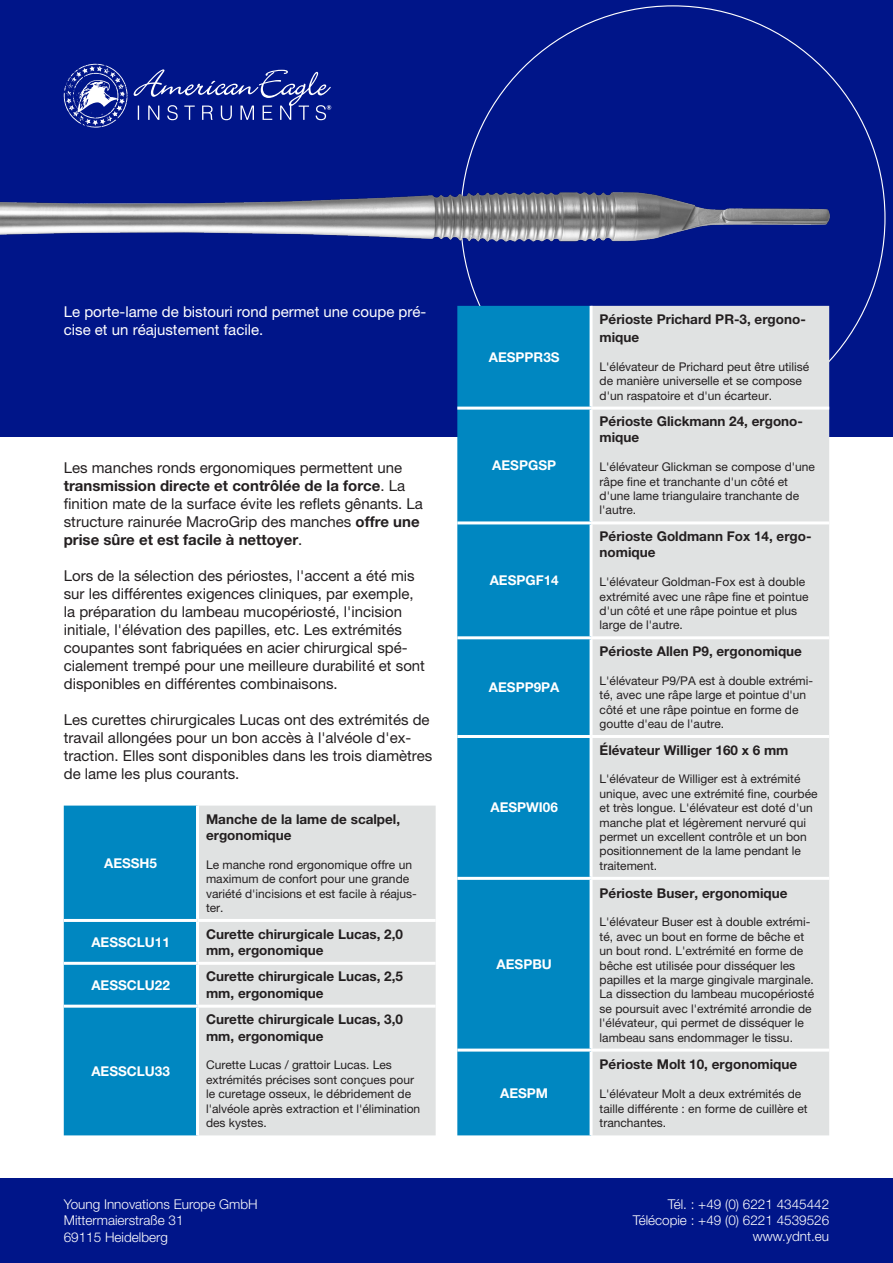
<style>
.page{position:relative;width:893px;height:1263px;background:#fff}
.page>*{position:absolute;margin:0;border:0;box-sizing:border-box;transform-origin:0 0}
.t1{font:15px/18px "Helvetica Neue LT Pro";color:#231f20}
.t2{font:15px/18px "Helvetica Neue LT Pro";color:#fff}
.t3{font:700 13.5px/16.2px "Helvetica Neue LT Pro";color:#231f20}
.t4{font:300 13.5px/16.2px "Helvetica Neue LT Pro";color:#fff}
.t5{font:700 13.5px "Helvetica Neue LT Pro";color:#fff}
.t6{font:12px/14.4px "Helvetica Neue LT Pro";color:#231f20}
.s1{font-weight:700}
</style>
<div class="page">
<img style="left:0;top:0;width:893px;height:437px">
<div style="left:0;top:1178px;width:893px;height:85px;background:#001589"></div>
<svg style="left:64px;top:64px;width:267px;height:64px;background:#25379a"></svg>
<div style="left:457px;top:306px;width:133px;height:829px;background:#0087c1"></div>
<div style="left:593px;top:306px;width:236px;height:829px;background:#e0e2e2"></div>
<hr style="left:590px;top:306px;width:3px;height:101px;background:#fff">
<hr style="left:457px;top:407px;width:134px;height:3px;background:#fff">
<hr style="left:591px;top:407px;width:238px;height:3px;background:#fff">
<hr style="left:590px;top:410px;width:3px;height:111px;background:#fff">
<hr style="left:457px;top:521px;width:134px;height:3px;background:#fff">
<hr style="left:591px;top:521px;width:238px;height:3px;background:#fff">
<hr style="left:457px;top:636px;width:134px;height:3px;background:#fff">
<hr style="left:591px;top:636px;width:238px;height:3px;background:#fff">
<hr style="left:457px;top:735px;width:134px;height:3px;background:#fff">
<hr style="left:591px;top:735px;width:238px;height:3px;background:#fff">
<hr style="left:457px;top:877px;width:134px;height:3px;background:#fff">
<hr style="left:591px;top:877px;width:238px;height:3px;background:#fff">
<hr style="left:457px;top:1048px;width:134px;height:3px;background:#fff">
<hr style="left:591px;top:1048px;width:238px;height:3px;background:#fff">
<div style="left:64px;top:805px;width:132px;height:330px;background:#0087c1"></div>
<div style="left:199px;top:805px;width:237px;height:330px;background:#e0e2e2"></div>
<hr style="left:64px;top:962px;width:134px;height:3px;background:#fff">
<hr style="left:198px;top:962px;width:238px;height:3px;background:#fff">
<hr style="left:64px;top:1005px;width:134px;height:3px;background:#fff">
<hr style="left:198px;top:1005px;width:238px;height:3px;background:#fff">
<hr style="left:64px;top:919px;width:134px;height:3px;background:#fff">
<hr style="left:198px;top:919px;width:238px;height:3px;background:#fff">
<p class="t2" style="left:64px;top:302px;width:364px">Le porte-lame de bistouri rond permet une coupe pré&shy;cise et un réajustement facile.</p>
<p class="t1" style="left:64px;top:459px;width:361px">Les manches ronds ergonomiques permettent une <span class="s1">transmission directe et contrôlée de la force</span>. La finition mate de la surface évite les reflets gênants. La structure rainurée MacroGrip des manches <span class="s1">offre une prise sûre et est facile à nettoyer</span>.</p>
<p class="t1" style="left:64px;top:567px;width:363px">Lors de la sélection des périostes, l'accent a été mis sur les différentes exigences cliniques, par exemple, la préparation du lambeau mucopériosté, l'incision initiale, l'élévation des papilles, etc. Les extrémités coupantes sont fabriquées en acier chirurgical spé&shy;cialement trempé pour une meilleure durabilité et sont disponibles en différentes combinaisons.</p>
<p class="t1" style="left:64px;top:711px;width:370px">Les curettes chirurgicales Lucas ont des extrémités de travail allongées pour un bon accès à l'alvéole d'ex&shy;traction. Elles sont disponibles dans les trois diamètres de lame les plus courants.</p>
<p class="t5" style="left:104px;top:855px;width:55px">AESSH5</p>
<p class="t3" style="left:206px;top:810px;width:196px">Manche de la lame de scalpel, ergonomique</p>
<p class="t6" style="left:206px;top:857px;width:212px">Le manche rond ergonomique offre un maximum de confort pour une grande variété d'incisions et est facile à réajus&shy;ter.</p>
<p class="t5" style="left:91px;top:933px;width:80px">AESSCLU11</p>
<p class="t3" style="left:206px;top:925px;width:199px">Curette chirurgicale Lucas, 2,0 mm, ergonomique</p>
<p class="t5" style="left:91px;top:976px;width:80px">AESSCLU22</p>
<p class="t3" style="left:206px;top:968px;width:199px">Curette chirurgicale Lucas, 2,5 mm, ergonomique</p>
<p class="t5" style="left:91px;top:1062px;width:80px">AESSCLU33</p>
<p class="t3" style="left:206px;top:1011px;width:199px">Curette chirurgicale Lucas, 3,0 mm, ergonomique</p>
<p class="t6" style="left:206px;top:1058px;width:216px">Curette Lucas / grattoir Lucas. Les extrémités précises sont conçues pour le curetage osseux, le débridement de l'alvéole après extraction et l'élimination des kystes.</p>
<p class="t5" style="left:489px;top:349px;width:72px">AESPPR3S</p>
<p class="t5" style="left:492px;top:457px;width:65px">AESPGSP</p>
<p class="t5" style="left:490px;top:572px;width:71px">AESPGF14</p>
<p class="t5" style="left:489px;top:679px;width:72px">AESPP9PA</p>
<p class="t5" style="left:490px;top:799px;width:69px">AESPWI06</p>
<p class="t5" style="left:497px;top:956px;width:57px">AESPBU</p>
<p class="t5" style="left:500px;top:1084px;width:50px">AESPM</p>
<p class="t3" style="left:600px;top:310px;width:208px;line-height:18px">Périoste Prichard PR-3, ergono&shy;mique</p>
<p class="t6" style="left:600px;top:359px;width:211px">L'élévateur de Prichard peut être utilisé de manière universelle et se compose d'un raspatoire et d'un écarteur.</p>
<p class="t3" style="left:600px;top:413px;width:205px">Périoste Glickmann 24, ergono&shy;mique</p>
<p class="t6" style="left:600px;top:460px;width:217px">L'élévateur Glickman se compose d'une râpe fine et tranchante d'un côté et d'une lame triangulaire tranchante de l'autre.</p>
<p class="t3" style="left:600px;top:528px;width:213px">Périoste Goldmann Fox 14, ergo&shy;nomique</p>
<p class="t6" style="left:600px;top:574px;width:210px">L'élévateur Goldman-Fox est à double extrémité avec une râpe fine et pointue d'un côté et une râpe pointue et plus large de l'autre.</p>
<p class="t3" style="left:600px;top:643px;width:204px">Périoste Allen P9, ergonomique</p>
<p class="t6" style="left:600px;top:673px;width:215px">L'élévateur P9/PA est à double extrémi&shy;té, avec une râpe large et pointue d'un côté et une râpe pointue en forme de goutte d'eau de l'autre.</p>
<p class="t3" style="left:600px;top:741px;width:190px">Élévateur Williger 160 x 6 mm</p>
<p class="t6" style="left:600px;top:772px;width:220px">L'élévateur de Williger est à extrémité unique, avec une extrémité fine, courbée et très longue. L'élévateur est doté d'un manche plat et légèrement nervuré qui permet un excellent contrôle et un bon positionnement de la lame pendant le traitement.</p>
<p class="t3" style="left:600px;top:884px;width:189px">Périoste Buser, ergonomique</p>
<p class="t6" style="left:600px;top:915px;width:216px">L'élévateur Buser est à double extrémi&shy;té, avec un bout en forme de bêche et un bout rond. L'extrémité en forme de bêche est utilisée pour disséquer les papilles et la marge gingivale marginale.<br>La dissection du lambeau mucopériosté se poursuit avec l'extrémité arrondie de l'élévateur, qui permet de disséquer le lambeau sans endommager le tissu.</p>
<p class="t3" style="left:600px;top:1056px;width:199px">Périoste Molt 10, ergonomique</p>
<p class="t6" style="left:600px;top:1086px;width:210px">L'élévateur Molt a deux extrémités de taille différente : en forme de cuillère et tranchantes.</p>
<p class="t4" style="left:64px;top:1196px;width:195px">Young Innovations Europe GmbH<br>Mittermaierstraße 31<br>69115 Heidelberg</p>
<p class="t4" style="left:633px;top:1196px;width:198px;text-align:right">Tél. : +49 (0) 6221 4345442<br>Télécopie : +49 (0) 6221 4539526 www.ydnt.eu</p>
</div>
